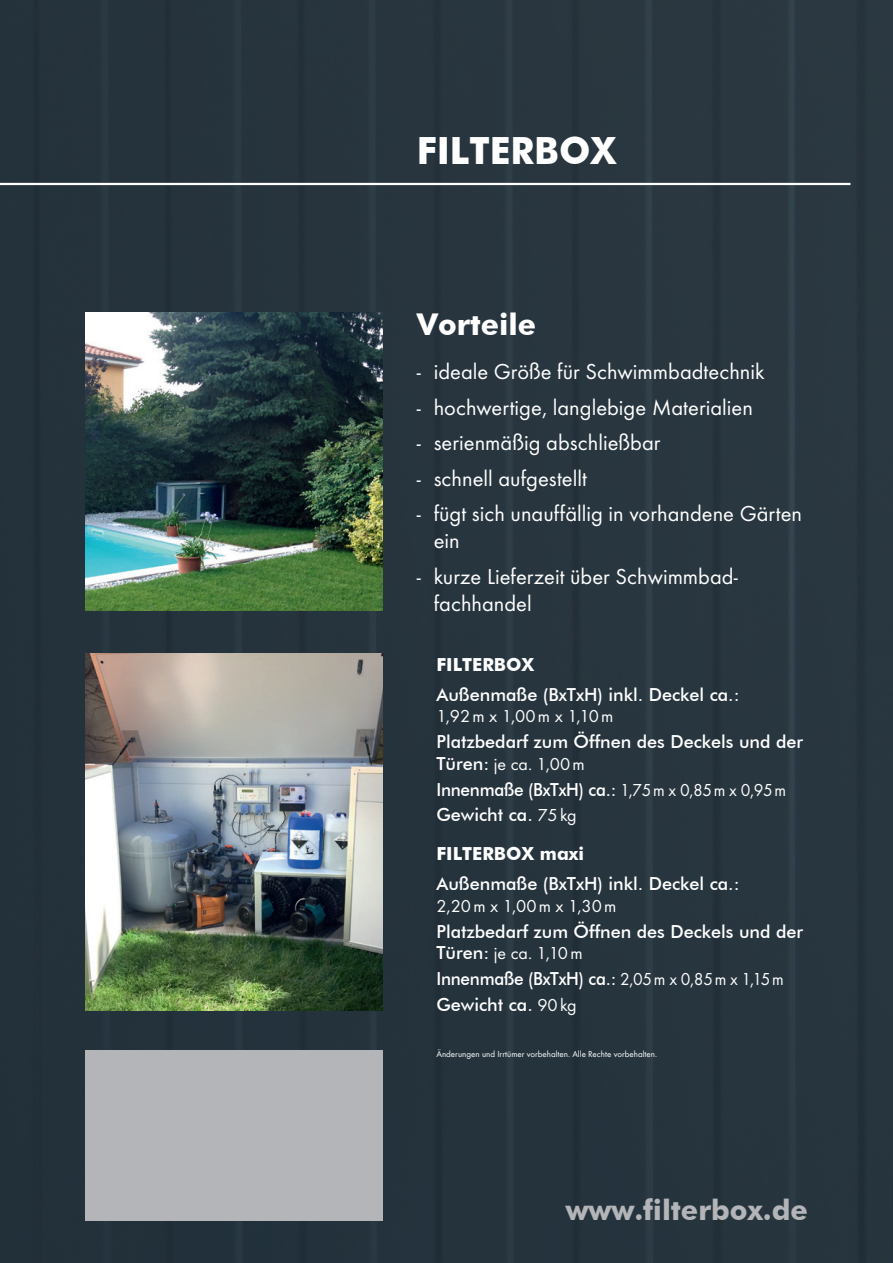
<style>
.page{position:relative;width:893px;height:1263px;background:#27353e}
.page>*{position:absolute;margin:0;border:0;box-sizing:border-box;transform-origin:0 0}
.t1{font:700 37.5px "Futura BT";color:#fff}
.t2{font:700 30px "Futura BT";color:#fff}
.t3{font:700 28.5px "Futura BT";color:#b4b5b8}
.t4{font:22.5px/27px "Futura T";color:#fff}
.t5{font:500 18px "Futura BT";color:#fff}
.t6{font:500 18px/25.8px "Futura BT";color:#fff;scale:.95 1}
.t7{font:18px "Futura T";color:#fff}
.t8{font:700 18px "Futura BT";color:#fff}
.t9{font:18px "Futura T";letter-spacing:.065em;color:#fff}
.t10{font:18px "Futura T";letter-spacing:.06em;color:#fff}
.t11{font:9px "Futura T";color:#fff}
.s1{font-family:"Futura BT";font-weight:500}
.s2{font-family:"Futura T";font-weight:400}
</style>
<div class="page">
<hr style="left:0;top:183px;width:850px;height:2px;background:#fff">
<img style="left:85px;top:653px;width:298px;height:358px">
<img style="left:85px;top:313px;width:298px;height:298px">
<div style="left:85px;top:1050px;width:298px;height:170px;background:#b4b5b8"></div>
<h1 class="t1" style="left:417px;top:128px;width:201px">Filterbox</h1>
<h2 class="t2" style="left:417px;top:306px;width:121px">Vorteile</h2>
<p class="t4" style="left:417px;top:358px;width:349px">- ideale Größe für Schwimmbadtechnik</p>
<p class="t4" style="left:417px;top:393px;width:338px">- hochwertige, langlebige Materialien</p>
<p class="t4" style="left:417px;top:429px;width:245px">- serienmäßig abschließbar</p>
<p class="t4" style="left:417px;top:465px;width:172px">- schnell aufgestellt</p>
<p class="t4" style="left:434px;top:500px;width:370px;text-indent:-17px">- fügt sich unauffällig in vorhandene Gärten ein</p>
<p class="t4" style="left:434px;top:563px;width:305px;text-indent:-17px">- kurze Lieferzeit über Schwimmbad&shy;fachhandel</p>
<p class="t8" style="left:436px;top:653px;width:99px">Filterbox</p>
<p class="t5" style="left:436px;top:683px;width:305px">Außenmaße (BxTxH) inkl. Deckel ca.:</p>
<p class="t9" style="left:436px;top:706px;width:178px">1,92m x 1,00m x 1,10m</p>
<p class="t5" style="left:436px;top:731px;width:368px">Platzbedarf zum Öffnen des Deckels und der</p>
<p class="t7" style="left:436px;top:753px;width:150px"><span class="s1">Türen:</span> je ca. 1,00m</p>
<p class="t6" style="left:436px;top:776px;width:370px">Innenmaße (BxTxH) ca.: <span class="s2">1,75m x 0,85m x 0,95m<br></span>Gewicht ca. <span class="s2">75kg</span></p>
<p class="t8" style="left:436px;top:843px;width:149px">Filterbox maxi</p>
<p class="t5" style="left:436px;top:873px;width:305px">Außenmaße (BxTxH) inkl. Deckel ca.:</p>
<p class="t10" style="left:436px;top:895px;width:182px">2,20m x 1,00m x 1,30m</p>
<p class="t5" style="left:436px;top:920px;width:368px">Platzbedarf zum Öffnen des Deckels und der</p>
<p class="t7" style="left:436px;top:943px;width:148px"><span class="s1">Türen:</span> je ca. 1,10m</p>
<p class="t6" style="left:436px;top:966px;width:367px">Innenmaße (BxTxH) ca.: <span class="s2">2,05m x 0,85m x 1,15m<br></span>Gewicht ca. <span class="s2">90kg</span></p>
<p class="t11" style="left:436px;top:1049px;width:222px">Änderungen und Irrtümer vorbehalten. Alle Rechte vorbehalten.</p>
<p class="t3" style="left:566px;top:1193px;width:244px">www.filterbox.de</p>
</div>
